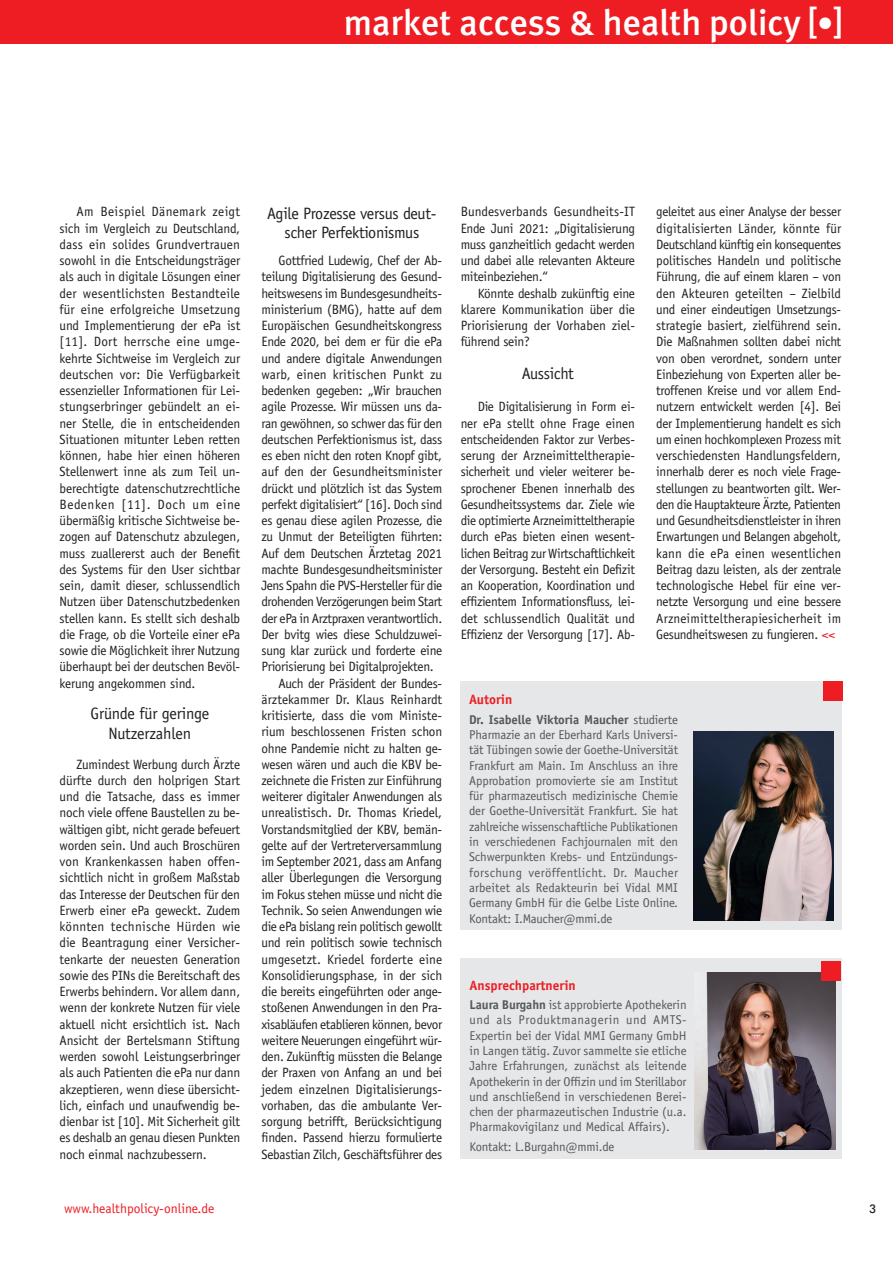
<style>
.page{position:relative;width:893px;height:1263px;background:#fff}
.page>*{position:absolute;margin:0;border:0;box-sizing:border-box;transform-origin:0 0}
.t1{font:500 36px "Meta Plus";color:#fff}
.Zwischentitel{font:16.5px/19.8px "Officina Sans";letter-spacing:-.02em;color:#231f20;text-align:center}
.Fließtext{font:13.5px/16.2px "Officina Sans";letter-spacing:-.02em;color:#231f20;text-align:justify}
.t2{font:13.5px "Officina Sans";color:#ee1d23}
.t3{font:700 13.5px "Officina Sans";color:#ee1d23}
.t4{font:12.75px/15.3px "Officina Sans";letter-spacing:-.01em;color:#57585a;text-align:justify}
.t5{font:500 12px "Futura BT";color:#231f20}
.s1{font-size:33px}
.s2{color:#ee1d23}
.s3{font-weight:700}
</style>
<div class="page">
<div style="left:0;top:0;width:893px;height:44px;background:#ee1d23"></div>
<div style="left:460px;top:681px;width:382px;height:249px;background:#e6e7e9"></div>
<img style="left:693px;top:731px;width:141px;height:189px">
<div style="left:823px;top:681px;width:19px;height:19px;background:#ee1d23"></div>
<div style="left:461px;top:959px;width:381px;height:200px;background:#e6e7e9"></div>
<img style="left:694px;top:972px;width:141px;height:178px">
<div style="left:822px;top:961px;width:19px;height:19px;background:#ee1d23"></div>
<h1 class="t1" style="left:344px;top:1px;width:500px">market access &amp; health policy [<span class="s1">•</span>]</h1>
<p class="Fließtext" style="left:60px;top:204px;width:182px;text-indent:17px">Am Beispiel Dänemark zeigt sich im Vergleich zu Deutschland, dass ein solides Grundvertrauen sowohl in die Entscheidungsträger als auch in digitale Lösungen einer der wesentlichsten Bestandteile für eine erfolgreiche Umsetzung und Implementierung der ePa ist [11]. Dort herrsche eine umge&shy;kehrte Sichtweise im Vergleich zur deutschen vor: Die Verfügbarkeit essenzieller Informationen für Lei&shy;stungserbringer gebündelt an ei&shy;ner Stelle, die in entscheidenden Situationen mitunter Leben retten können, habe hier einen höheren Stellenwert inne als zum Teil un&shy;berechtigte datenschutzrechtliche Bedenken [11]. Doch um eine übermäßig kritische Sichtweise be&shy;zogen auf Datenschutz abzulegen, muss zuallererst auch der Benefit des Systems für den User sichtbar sein, damit dieser, schlussendlich Nutzen über Datenschutzbedenken stellen kann. Es stellt sich deshalb die Frage, ob die Vorteile einer ePa sowie die Möglichkeit ihrer Nutzung überhaupt bei der deutschen Bevöl&shy;kerung angekommen sind.</p>
<p class="Zwischentitel" style="left:91px;top:703px;width:120px">Gründe für geringe<br>Nutzerzahlen</p>
<p class="Fließtext" style="left:60px;top:756px;width:182px;text-indent:17px">Zumindest Werbung durch Ärzte dürfte durch den holprigen Start und die Tatsache, dass es immer noch viele offene Baustellen zu be&shy;wältigen gibt, nicht gerade befeuert worden sein. Und auch Broschüren von Krankenkassen haben offen&shy;sichtlich nicht in großem Maßstab das Interesse der Deutschen für den Erwerb einer ePa geweckt. Zudem könnten technische Hürden wie die Beantragung einer Versicher&shy;tenkarte der neuesten Generation sowie des PINs die Bereitschaft des Erwerbs behindern. Vor allem dann, wenn der konkrete Nutzen für viele aktuell nicht ersichtlich ist. Nach Ansicht der Bertelsmann Stiftung werden sowohl Leistungserbringer als auch Patienten die ePa nur dann akzeptieren, wenn diese übersicht&shy;lich, einfach und unaufwendig be&shy;dienbar ist [10]. Mit Sicherheit gilt es deshalb an genau diesen Punkten noch einmal nachzubessern.</p>
<p class="Zwischentitel" style="left:267px;top:203px;width:171px">Agile Prozesse versus deut&shy;scher Perfektionismus</p>
<p class="Fließtext" style="left:261px;top:253px;width:182px;text-indent:17px">Gottfried Ludewig, Chef der Ab&shy;teilung Digitalisierung des Gesund&shy;heitswesens im Bundesgesundheits&shy;ministerium (BMG), hatte auf dem Europäischen Gesundheitskongress Ende 2020, bei dem er für die ePa und andere digitale Anwendungen warb, einen kritischen Punkt zu bedenken gegeben: „Wir brauchen agile Prozesse. Wir müssen uns da&shy;ran gewöhnen, so schwer das für den deutschen Perfektionismus ist, dass es eben nicht den roten Knopf gibt, auf den der Gesundheitsminister drückt und plötzlich ist das System perfekt digitalisiert“ [16]. Doch sind es genau diese agilen Prozesse, die zu Unmut der Beteiligten führten:<br>Auf dem Deutschen Ärztetag 2021 machte Bundesgesundheitsminister Jens Spahn die PVS-Hersteller für die drohenden Verzögerungen beim Start der ePa in Arztpraxen verantwortlich.<br>Der bvitg wies diese Schuldzuwei&shy;sung klar zurück und forderte eine Priorisierung bei Digitalprojekten.</p>
<p class="Fließtext" style="left:261px;top:675px;width:182px;text-indent:17px">Auch der Präsident der Bundes&shy;ärztekammer Dr. Klaus Reinhardt kritisierte, dass die vom Ministe&shy;rium beschlossenen Fristen schon ohne Pandemie nicht zu halten ge&shy;wesen wären und auch die KBV be&shy;zeichnete die Fristen zur Einführung weiterer digitaler Anwendungen als unrealistisch. Dr. Thomas Kriedel, Vorstandsmitglied der KBV, bemän&shy;gelte auf der Vertreterversammlung im September 2021, dass am Anfang aller Überlegungen die Versorgung im Fokus stehen müsse und nicht die Technik. So seien Anwendungen wie die ePa bislang rein politisch gewollt und rein politisch sowie technisch umgesetzt. Kriedel forderte eine Konsolidierungsphase, in der sich die bereits eingeführten oder ange&shy;stoßenen Anwendungen in den Pra&shy;xisabläufen etablieren können, bevor weitere Neuerungen eingeführt wür&shy;den. Zukünftig müssten die Belange der Praxen von Anfang an und bei jedem einzelnen Digitalisierungs&shy;vorhaben, das die ambulante Ver&shy;sorgung betrifft, Berücksichtigung finden. Passend hierzu formulierte Sebastian Zilch, Geschäftsführer des</p>
<p class="Fließtext" style="left:461px;top:204px;width:176px">Bundesverbands Gesundheits-IT Ende Juni 2021: „Digitalisierung muss ganzheitlich gedacht werden und dabei alle relevanten Akteure miteinbeziehen.“</p>
<p class="Fließtext" style="left:461px;top:285px;width:176px;text-indent:17px">Könnte deshalb zukünftig eine klarere Kommunikation über die Priorisierung der Vorhaben ziel&shy;führend sein?</p>
<p class="Zwischentitel" style="left:522px;top:364px;width:53px">Aussicht</p>
<p class="Fließtext" style="left:461px;top:399px;width:176px;text-indent:17px">Die Digitalisierung in Form ei&shy;ner ePa stellt ohne Frage einen entscheidenden Faktor zur Verbes&shy;serung der Arzneimitteltherapie&shy;sicherheit und vieler weiterer be&shy;sprochener Ebenen innerhalb des Gesundheitssystems dar. Ziele wie die optimierte Arzneimitteltherapie durch ePas bieten einen wesent&shy;lichen Beitrag zur Wirtschaftlichkeit der Versorgung. Besteht ein Defizit an Kooperation, Koordination und effizientem Informationsfluss, lei&shy;det schlussendlich Qualität und Effizienz der Versorgung [17]. Ab-</p>
<p class="Fließtext" style="left:656px;top:204px;width:187px">geleitet aus einer Analyse der besser digitalisierten Länder, könnte für Deutschland künftig ein konsequentes politisches Handeln und politische Führung, die auf einem klaren – von den Akteuren geteilten – Zielbild und einer eindeutigen Umsetzungs&shy;strategie basiert, zielführend sein.<br>Die Maßnahmen sollten dabei nicht von oben verordnet, sondern unter Einbeziehung von Experten aller be&shy;troffenen Kreise und vor allem End&shy;nutzern entwickelt werden [4]. Bei der Implementierung handelt es sich um einen hochkomplexen Prozess mit verschiedensten Handlungsfeldern, innerhalb derer es noch viele Frage&shy;stellungen zu beantworten gilt. Wer&shy;den die Hauptakteure Ärzte, Patienten und Gesundheitsdienstleister in ihren Erwartungen und Belangen abgeholt, kann die ePa einen wesentlichen Beitrag dazu leisten, als der zentrale technologische Hebel für eine ver&shy;netzte Versorgung und eine bessere Arzneimitteltherapiesicherheit im Gesundheitswesen zu fungieren. <span class="s2">&lt;&lt;</span></p>
<p class="t3" style="left:469px;top:691px;width:45px">Autorin</p>
<p class="t4" style="left:469px;top:712px;width:211px"><span class="s3">Dr. Isabelle Viktoria Maucher</span> studierte Pharmazie an der Eberhard Karls Universi&shy;tät Tübingen sowie der Goethe-Universität Frankfurt am Main. Im Anschluss an ihre Approbation promovierte sie am Institut für pharmazeutisch medizinische Chemie der Goethe-Universität Frankfurt. Sie hat zahlreiche wissenschaftliche Publikationen in verschiedenen Fachjournalen mit den Schwerpunkten Krebs- und Entzündungs&shy;forschung veröffentlicht. Dr. Maucher arbeitet als Redakteurin bei Vidal MMI Germany GmbH für die Gelbe Liste Online.<br>Kontakt: I.Maucher@mmi.de</p>
<p class="t3" style="left:470px;top:976px;width:108px">Ansprechpartnerin</p>
<p class="t4" style="left:470px;top:997px;width:219px"><span class="s3">Laura Burgahn</span> ist approbierte Apothekerin und als Produktmanagerin und AMTS-Expertin bei der Vidal MMI Germany GmbH in Langen tätig. Zuvor sammelte sie etliche Jahre Erfahrungen, zunächst als leitende Apothekerin in der Offizin und im Sterillabor und anschließend in verschiedenen Berei&shy;chen der pharmazeutischen Industrie (u.a.<br>Pharmakovigilanz und Medical Affairs).</p>
<p class="t4" style="left:470px;top:1139px;width:146px">Kontakt: L.Burgahn@mmi.de</p>
<p class="t2" style="left:64px;top:1200px;width:152px">www.healthpolicy-online.de</p>
<p class="t5" style="left:869px;top:1201px;width:9px">3</p>
</div>
